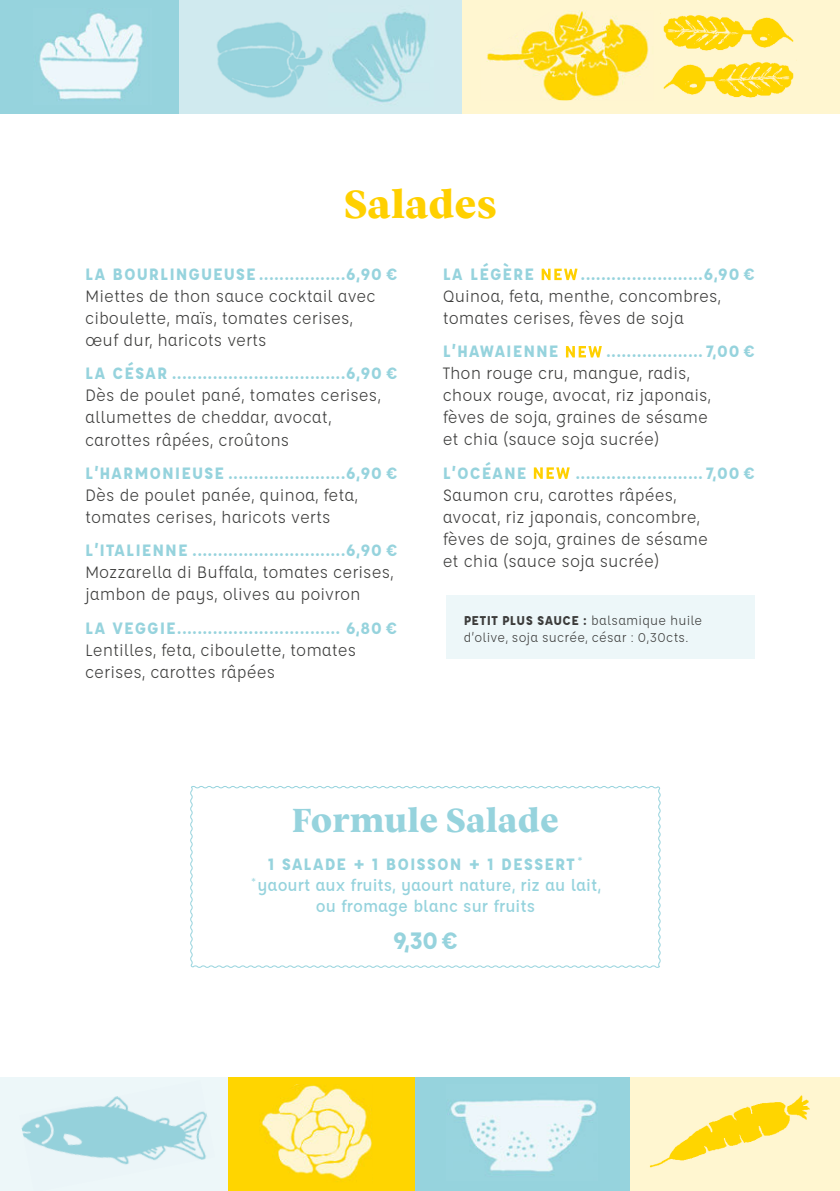
<style>
.page{position:relative;width:840px;height:1191px;background:#fff}
.page>*{position:absolute;margin:0;border:0;box-sizing:border-box;transform-origin:0 0}
.t1{font:800 40px "TRY Vesterbro";color:#ffd000}
.t2{font:800 34px "TRY Vesterbro";color:#96d3dd}
.t3{font:700 26px "Affogato";color:#96d3dd}
.t4{font:18px/22px "Affogato";color:#3c3c3b}
.t5{font:700 18px "Affogato";letter-spacing:.05em;color:#96d3dd}
.t6{font:500 18px/21px "Affogato";color:#96d3dd;text-align:center}
.t7{font:14px/16.8px "Affogato";letter-spacing:.015em;color:#3c3c3b}
.s1{font-weight:700}
</style>
<div class="page">
<div style="left:0;top:0;width:179px;height:113px;background:#96d3dd"></div>
<div style="left:461px;top:0;width:378px;height:113px;background:#fff6d0"></div>
<img style="left:660px;top:13px;width:134px;height:38px">
<img style="left:663px;top:62px;width:131px;height:36px">
<img style="left:487px;top:10px;width:162px;height:90px">
<div style="left:414px;top:1077px;width:215px;height:114px;background:#96d3dd"></div>
<div style="left:228px;top:1077px;width:186px;height:114px;background:#ffd500"></div>
<div style="left:179px;top:0;width:282px;height:113px;background:#d0eaef"></div>
<div style="left:0;top:1077px;width:228px;height:114px;background:#edf7f9"></div>
<div style="left:629px;top:1077px;width:210px;height:114px;background:#fff6d0"></div>
<img style="left:260px;top:1084px;width:112px;height:95px">
<img style="left:649px;top:1095px;width:160px;height:73px">
<img style="left:448px;top:1099px;width:149px;height:73px">
<img style="left:217px;top:22px;width:106px;height:76px">
<img style="left:21px;top:1096px;width:187px;height:69px">
<img style="left:332px;top:12px;width:94px;height:91px">
<svg style="left:541px;top:268px;width:36px;height:12px"></svg>
<svg style="left:565px;top:346px;width:36px;height:11px"></svg>
<svg style="left:533px;top:467px;width:36px;height:12px"></svg>
<svg style="left:190px;top:786px;width:470px;height:182px"></svg>
<img style="left:39px;top:13px;width:104px;height:87px">
<div style="left:446px;top:595px;width:308px;height:64px;background:#edf7f9"></div>
<h1 class="t1" style="left:343px;top:178px;width:154px">Salades</h1>
<p class="t5" style="left:85px;top:263px;width:313px">LA BOURLINGUEUSE .................6,90 €</p>
<p class="t4" style="left:85px;top:285px;width:292px">Miettes de thon sauce cocktail avec ciboulette, maïs, tomates cerises, œuf dur, haricots verts</p>
<p class="t5" style="left:85px;top:362px;width:313px">LA CÉSAR ..................................6,90 €</p>
<p class="t4" style="left:85px;top:384px;width:297px">Dès de poulet pané, tomates cerises, allumettes de cheddar, avocat, carottes râpées, croûtons</p>
<p class="t5" style="left:85px;top:461px;width:313px">L’HARMONIEUSE .......................6,90 €</p>
<p class="t4" style="left:85px;top:484px;width:274px">Dès de poulet panée, quinoa, feta, tomates cerises, haricots verts</p>
<p class="t5" style="left:85px;top:539px;width:313px">L’ITALIENNE ..............................6,90 €</p>
<p class="t4" style="left:85px;top:561px;width:310px">Mozzarella di Buffala, tomates cerises, jambon de pays, olives au poivron</p>
<p class="t5" style="left:85px;top:616px;width:313px">LA VEGGIE................................ 6,80 €</p>
<p class="t4" style="left:85px;top:638px;width:272px">Lentilles, feta, ciboulette, tomates cerises, carottes râpées</p>
<p class="t5" style="left:442px;top:263px;width:93px">LA LÉGÈRE</p>
<p class="t5" style="left:580px;top:263px;width:175px">........................6,90 €</p>
<p class="t4" style="left:442px;top:285px;width:279px">Quinoa, feta, menthe, concombres, tomates cerises, fèves de soja</p>
<p class="t5" style="left:442px;top:340px;width:117px">L’HAWAIENNE</p>
<p class="t5" style="left:606px;top:340px;width:150px">...................7,00 €</p>
<p class="t4" style="left:442px;top:362px;width:270px">Thon rouge cru, mangue, radis, choux rouge, avocat, riz japonais, fèves de soja, graines de sésame et chia (sauce soja sucrée)</p>
<p class="t5" style="left:442px;top:461px;width:85px">L’OCÉANE</p>
<p class="t5" style="left:575px;top:461px;width:180px">.........................7,00 €</p>
<p class="t4" style="left:442px;top:484px;width:267px">Saumon cru, carottes râpées, avocat, riz japonais, concombre, fèves de soja, graines de sésame et chia (sauce soja sucrée)</p>
<p class="t7" style="left:463px;top:612px;width:240px"><span class="s1">PETIT PLUS SAUCE :</span> balsamique huile d’olive, soja sucrée, césar : 0,30cts.</p>
<h2 class="t2" style="left:292px;top:797px;width:268px">Formule Salade</h2>
<p class="t6" style="left:251px;top:853px;width:351px"><span class="s1">1 SALADE + 1 BOISSON + 1 DESSERT</span> <sup>* </sup><sup>*</sup>yaourt aux fruits, yaourt nature, riz au lait, ou fromage blanc sur fruits</p>
<h3 class="t3" style="left:393px;top:923px;width:66px">9,30€</h3>
</div>
